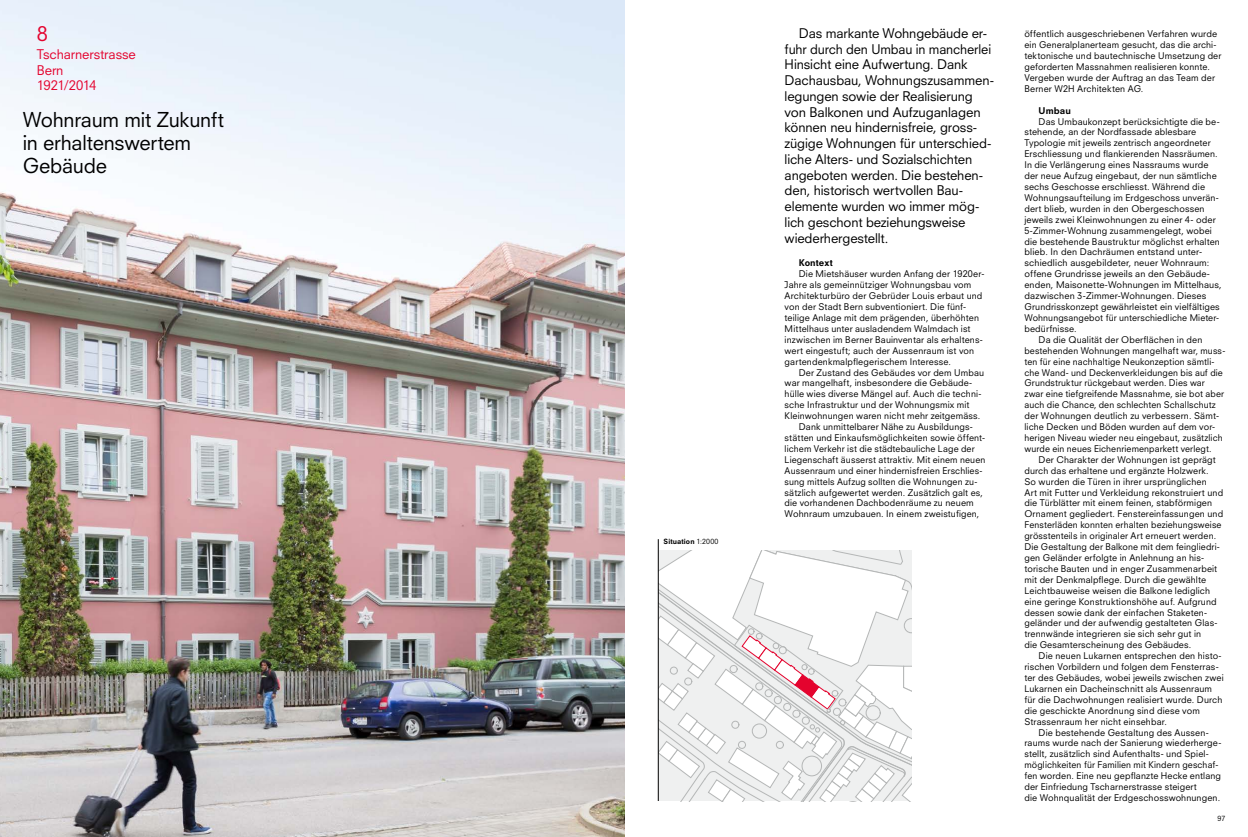
<style>
.page{position:relative;width:1248px;height:837px;background:#fff}
.page>*{position:absolute;margin:0;border:0;box-sizing:border-box;transform-origin:0 0}
.t1{font:20px/23px "Neuzeit SLT Std";letter-spacing:-.015em;color:#000}
.t2{font:20px "Neuzeit SLT Std";color:#e4032e}
.t3{font:13px/15.8px "Neuzeit SLT Std";letter-spacing:-.01em;color:#000}
.t4{font:13px/15.8px "Neuzeit SLT Std";letter-spacing:-.01em;color:#e4032e}
.t5{font:9px/10.9px "Neuzeit SLT Std";letter-spacing:.015em;color:#000}
.t6{font:800 9px "Neuzeit SLT Std";letter-spacing:.01em;color:#000}
.t7{font:800 7px "Neuzeit SLT Std";letter-spacing:.01em;color:#000}
.t8{font:7px "Neuzeit SLT Std";color:#000}
.s1{font-weight:400}
</style>
<div class="page">
<svg style="left:659px;top:550px;width:252px;height:250px"></svg>
<div style="left:779px;top:646px;width:7px;height:7px;border:1px solid #b5b7b7;border-radius:50%"></div>
<img style="left:0;top:0;width:624px;height:836px">
<hr style="left:658px;top:539px;width:1px;height:261px;background:#000">
<h1 class="t2" style="left:37px;top:21px;width:13px">8</h1>
<h2 class="t4" style="left:37px;top:46px;width:100px">Tscharnerstrasse<br>Bern<br>1921/2014</h2>
<h1 class="t1" style="left:23px;top:108px;width:203px">Wohnraum mit Zukunft in erhaltenswertem<br>Gebäude</h1>
<p class="t7" style="left:663px;top:537px;width:56px">Situation <span class="s1">1:2000</span></p>
<p class="t3" style="left:784px;top:25px;width:211px;text-indent:14px">Das markante Wohngebäude er&shy;fuhr durch den Umbau in mancherlei<br>Hinsicht eine Aufwertung. Dank<br>Dachausbau, Wohnungszusammen&shy;legungen sowie der Realisierung von Balkonen und Aufzuganlagen können neu hindernisfreie, gross&shy;zügige Wohnungen für unterschied&shy;liche Alters- und Sozialschichten angeboten werden. Die bestehen&shy;den, historisch wertvollen Bau&shy;elemente wurden wo immer mög&shy;lich geschont beziehungsweise wiederhergestellt.</p>
<p class="t6" style="left:798px;top:257px;width:35px">Kontext</p>
<p class="t5" style="left:784px;top:268px;width:201px;text-indent:14px">Die Mietshäuser wurden Anfang der 1920er-Jahre als gemeinnütziger Wohnungsbau vom Architekturbüro der Gebrüder Louis erbaut und von der Stadt Bern subventioniert. Die fünf&shy;teilige Anlage mit dem prägenden, überhöhten Mittelhaus unter ausladendem Walmdach ist inzwischen im Berner Bauinventar als erhaltens&shy;wert eingestuft; auch der Aussenraum ist von gartendenkmalpflegerischem Interesse.</p>
<p class="t5" style="left:798px;top:366px;width:187px">Der Zustand des Gebäudes vor dem Umbau</p>
<p class="t5" style="left:784px;top:377px;width:189px">war mangelhaft, insbesondere die Gebäude-</p>
<p class="t5" style="left:784px;top:388px;width:198px">hülle wies diverse Mängel auf. Auch die techni-</p>
<p class="t5" style="left:784px;top:399px;width:186px">sche Infrastruktur und der Wohnungsmix mit</p>
<p class="t5" style="left:784px;top:410px;width:197px">Kleinwohnungen waren nicht mehr zeitgemäss.</p>
<p class="t5" style="left:798px;top:421px;width:175px">Dank unmittelbarer Nähe zu Ausbildungs-</p>
<p class="t5" style="left:784px;top:432px;width:202px">stätten und Einkaufsmöglichkeiten sowie öffent-</p>
<p class="t5" style="left:784px;top:443px;width:191px">lichem Verkehr ist die städtebauliche Lage der</p>
<p class="t5" style="left:784px;top:454px;width:202px">Liegenschaft äusserst attraktiv. Mit einem neuen</p>
<p class="t5" style="left:784px;top:464px;width:199px">Aussenraum und einer hindernisfreien Erschlies-</p>
<p class="t5" style="left:784px;top:475px;width:194px">sung mittels Aufzug sollten die Wohnungen zu-</p>
<p class="t5" style="left:784px;top:486px;width:200px">sätzlich aufgewertet werden. Zusätzlich galt es,</p>
<p class="t5" style="left:784px;top:497px;width:191px">die vorhandenen Dachbodenräume zu neuem</p>
<p class="t5" style="left:784px;top:508px;width:196px">Wohnraum umzubauen. In einem zweistufigen,</p>
<p class="t5" style="left:1024px;top:28px;width:198px">öffentlich ausgeschriebenen Verfahren wurde ein Generalplanerteam gesucht, das die archi&shy;tektonische und bautechnische Umsetzung der geforderten Massnahmen realisieren konnte.<br>Vergeben wurde der Auftrag an das Team der Berner W2H Architekten AG.</p>
<p class="t6" style="left:1038px;top:105px;width:34px">Umbau</p>
<p class="t5" style="left:1038px;top:116px;width:182px">Das Umbaukonzept berücksichtigte die be-</p>
<p class="t5" style="left:1024px;top:127px;width:173px">stehende, an der Nordfassade ablesbare</p>
<p class="t5" style="left:1024px;top:137px;width:188px">Typologie mit jeweils zentrisch angeordneter</p>
<p class="t5" style="left:1024px;top:148px;width:195px">Erschliessung und flankierenden Nassräumen.</p>
<p class="t5" style="left:1024px;top:159px;width:185px">In die Verlängerung eines Nassraums wurde</p>
<p class="t5" style="left:1024px;top:170px;width:194px">der neue Aufzug eingebaut, der nun sämtliche</p>
<p class="t5" style="left:1024px;top:181px;width:182px">sechs Geschosse erschliesst. Während die</p>
<p class="t5" style="left:1024px;top:192px;width:196px">Wohnungsaufteilung im Erdgeschoss unverän-</p>
<p class="t5" style="left:1024px;top:203px;width:182px">dert blieb, wurden in den Obergeschossen</p>
<p class="t5" style="left:1024px;top:214px;width:193px">jeweils zwei Kleinwohnungen zu einer 4- oder</p>
<p class="t5" style="left:1024px;top:225px;width:189px">5-Zimmer-Wohnung zusammengelegt, wobei</p>
<p class="t5" style="left:1024px;top:236px;width:197px">die bestehende Baustruktur möglichst erhalten</p>
<p class="t5" style="left:1024px;top:246px;width:179px">blieb. In den Dachräumen entstand unter-</p>
<p class="t5" style="left:1024px;top:257px;width:186px">schiedlich ausgebildeter, neuer Wohnraum:</p>
<p class="t5" style="left:1024px;top:268px;width:187px">offene Grundrisse jeweils an den Gebäude-</p>
<p class="t5" style="left:1024px;top:279px;width:199px">enden, Maisonette-Wohnungen im Mittelhaus,</p>
<p class="t5" style="left:1024px;top:290px;width:183px">dazwischen 3-Zimmer-Wohnungen. Dieses</p>
<p class="t5" style="left:1024px;top:301px;width:197px">Grundrisskonzept gewährleistet ein vielfältiges</p>
<p class="t5" style="left:1024px;top:312px;width:196px">Wohnungsangebot für unterschiedliche Mieter-</p>
<p class="t5" style="left:1024px;top:323px;width:54px">bedürfnisse.</p>
<p class="t5" style="left:1038px;top:334px;width:165px">Da die Qualität der Oberflächen in den</p>
<p class="t5" style="left:1024px;top:345px;width:202px">bestehenden Wohnungen mangelhaft war, muss-</p>
<p class="t5" style="left:1024px;top:355px;width:192px">ten für eine nachhaltige Neukonzeption sämtli-</p>
<p class="t5" style="left:1024px;top:366px;width:200px">che Wand- und Deckenverkleidungen bis auf die</p>
<p class="t5" style="left:1024px;top:377px;width:182px">Grundstruktur rückgebaut werden. Dies war</p>
<p class="t5" style="left:1024px;top:388px;width:201px">zwar eine tiefgreifende Massnahme, sie bot aber</p>
<p class="t5" style="left:1024px;top:399px;width:193px">auch die Chance, den schlechten Schallschutz</p>
<p class="t5" style="left:1024px;top:410px;width:196px">der Wohnungen deutlich zu verbessern. Sämt-</p>
<p class="t5" style="left:1024px;top:421px;width:192px">liche Decken und Böden wurden auf dem vor-</p>
<p class="t5" style="left:1024px;top:432px;width:200px">herigen Niveau wieder neu eingebaut, zusätzlich</p>
<p class="t5" style="left:1024px;top:443px;width:189px">wurde ein neues Eichenriemenparkett verlegt.</p>
<p class="t5" style="left:1038px;top:454px;width:179px">Der Charakter der Wohnungen ist geprägt</p>
<p class="t5" style="left:1024px;top:464px;width:186px">durch das erhaltene und ergänzte Holzwerk.</p>
<p class="t5" style="left:1024px;top:475px;width:184px">So wurden die Türen in ihrer ursprünglichen</p>
<p class="t5" style="left:1024px;top:486px;width:200px">Art mit Futter und Verkleidung rekonstruiert und</p>
<p class="t5" style="left:1024px;top:497px;width:189px">die Türblätter mit einem feinen, stabförmigen</p>
<p class="t5" style="left:1024px;top:508px;width:200px">Ornament gegliedert. Fenstereinfassungen und</p>
<p class="t5" style="left:1024px;top:519px;width:198px">Fensterläden konnten erhalten beziehungsweise</p>
<p class="t5" style="left:1024px;top:530px;width:193px">grösstenteils in originaler Art erneuert werden.</p>
<p class="t5" style="left:1024px;top:541px;width:197px">Die Gestaltung der Balkone mit dem feingliedri-</p>
<p class="t5" style="left:1024px;top:552px;width:181px">gen Geländer erfolgte in Anlehnung an his-</p>
<p class="t5" style="left:1024px;top:563px;width:194px">torische Bauten und in enger Zusammenarbeit</p>
<p class="t5" style="left:1024px;top:573px;width:183px">mit der Denkmalpflege. Durch die gewählte</p>
<p class="t5" style="left:1024px;top:584px;width:187px">Leichtbauweise weisen die Balkone lediglich</p>
<p class="t5" style="left:1024px;top:595px;width:194px">eine geringe Konstruktionshöhe auf. Aufgrund</p>
<p class="t5" style="left:1024px;top:606px;width:184px">dessen sowie dank der einfachen Staketen-</p>
<p class="t5" style="left:1024px;top:617px;width:194px">geländer und der aufwendig gestalteten Glas-</p>
<p class="t5" style="left:1024px;top:628px;width:178px">trennwände integrieren sie sich sehr gut in</p>
<p class="t5" style="left:1024px;top:639px;width:168px">die Gesamterscheinung des Gebäudes.</p>
<p class="t5" style="left:1038px;top:650px;width:184px">Die neuen Lukarnen entsprechen den histo-</p>
<p class="t5" style="left:1024px;top:661px;width:196px">rischen Vorbildern und folgen dem Fensterras-</p>
<p class="t5" style="left:1024px;top:672px;width:201px">ter des Gebäudes, wobei jeweils zwischen zwei</p>
<p class="t5" style="left:1024px;top:682px;width:189px">Lukarnen ein Dacheinschnitt als Aussenraum</p>
<p class="t5" style="left:1024px;top:693px;width:199px">für die Dachwohnungen realisiert wurde. Durch</p>
<p class="t5" style="left:1024px;top:704px;width:177px">die geschickte Anordnung sind diese vom</p>
<p class="t5" style="left:1024px;top:715px;width:144px">Strassenraum her nicht einsehbar.</p>
<p class="t5" style="left:1038px;top:726px;width:172px">Die bestehende Gestaltung des Aussen-</p>
<p class="t5" style="left:1024px;top:737px;width:198px">raums wurde nach der Sanierung wiederherge-</p>
<p class="t5" style="left:1024px;top:748px;width:186px">stellt, zusätzlich sind Aufenthalts- und Spiel-</p>
<p class="t5" style="left:1024px;top:759px;width:195px">möglichkeiten für Familien mit Kindern geschaf-</p>
<p class="t5" style="left:1024px;top:770px;width:198px">fen worden. Eine neu gepflanzte Hecke entlang</p>
<p class="t5" style="left:1024px;top:781px;width:174px">der Einfriedung Tscharnerstrasse steigert</p>
<p class="t5" style="left:1024px;top:791px;width:197px">die Wohnqualität der Erdgeschosswohnungen.</p>
<p class="t8" style="left:1217px;top:814px;width:9px">97</p>
</div>
